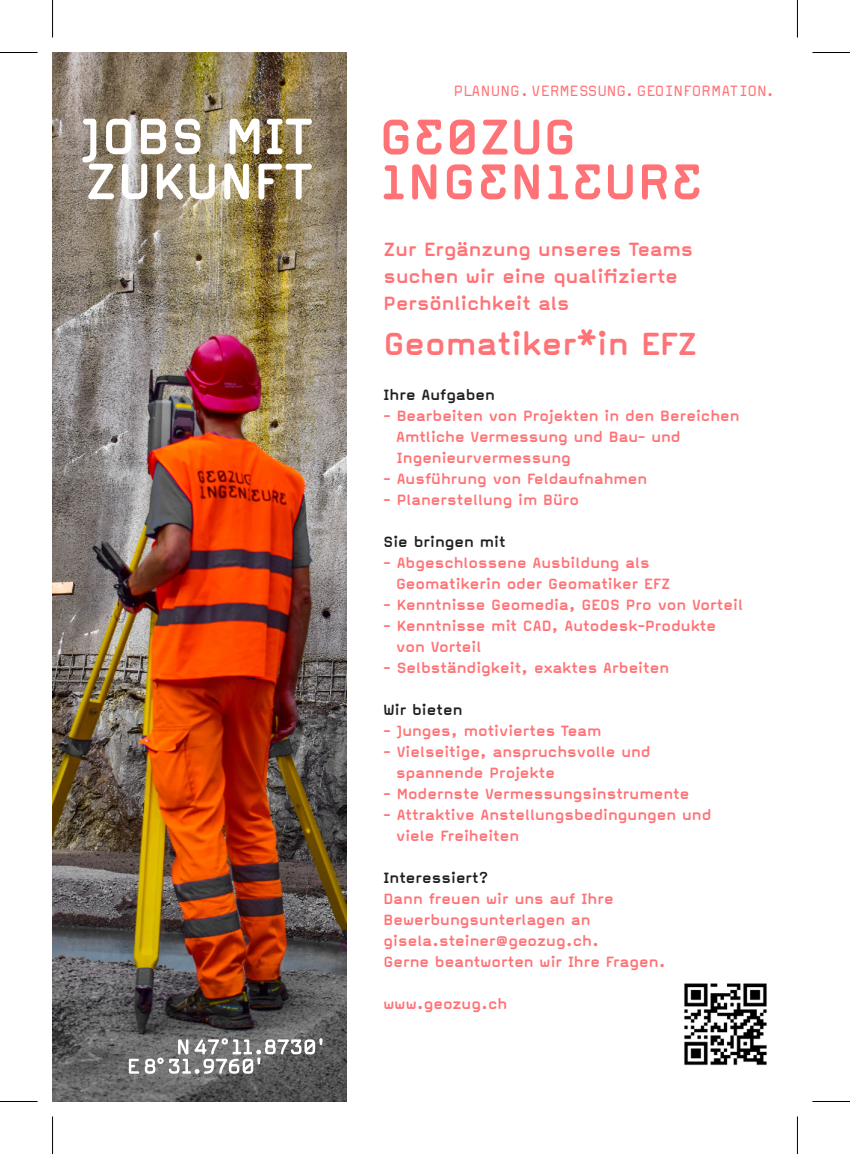
<style>
.page{position:relative;width:850px;height:1154px;background:#fff}
.page>*{position:absolute;margin:0;border:0;box-sizing:border-box;transform-origin:0 0}
.t1{font:700 60px/45px "Magda Clean OT";letter-spacing:.01em;color:#fff}
.t2{font:700 37.5px "Magda Clean OT";color:#ff7276}
.t3{font:700 22.5px/27px "Magda Clean OT";color:#ff7276}
.t4{font:700 17.5px/21px "Magda Clean OT";color:#ff7276}
.t5{font:700 17.5px "Magda Clean OT";color:#231f20}
.t6{font:17.5px "Magda Clean Mono";color:#ff7276}
</style>
<div class="page">
<svg style="left:383px;top:120px;width:25px;height:34px"></svg>
<svg style="left:482px;top:120px;width:25px;height:34px"></svg>
<svg style="left:514px;top:119px;width:25px;height:35px"></svg>
<svg style="left:547px;top:120px;width:25px;height:34px"></svg>
<svg style="left:416px;top:120px;width:25px;height:35px"></svg>
<svg style="left:449px;top:120px;width:25px;height:34px"></svg>
<svg style="left:412px;top:164px;width:24px;height:36px"></svg>
<svg style="left:446px;top:164px;width:25px;height:35px"></svg>
<svg style="left:514px;top:164px;width:24px;height:36px"></svg>
<svg style="left:608px;top:164px;width:24px;height:35px"></svg>
<svg style="left:642px;top:164px;width:24px;height:36px"></svg>
<svg style="left:481px;top:164px;width:24px;height:35px"></svg>
<svg style="left:575px;top:164px;width:25px;height:35px"></svg>
<svg style="left:674px;top:164px;width:25px;height:35px"></svg>
<svg style="left:383px;top:165px;width:20px;height:34px"></svg>
<svg style="left:548px;top:165px;width:20px;height:34px"></svg>
<img style="left:52px;top:52px;width:295px;height:1049px">
<img style="left:684px;top:983px;width:83px;height:83px">
<svg style="left:145px;top:1059px;width:16px;height:15px"></svg>
<svg style="left:157px;top:1057px;width:7px;height:7px"></svg>
<svg style="left:129px;top:1059px;width:10px;height:15px"></svg>
<svg style="left:169px;top:1038px;width:153px;height:36px"></svg>
<hr style="left:0;top:52px;width:38px;height:1px;background:#000">
<hr style="left:812px;top:52px;width:37px;height:1px;background:#000">
<hr style="left:0;top:1101px;width:38px;height:1px;background:#000">
<hr style="left:812px;top:1101px;width:37px;height:1px;background:#000">
<hr style="left:52px;top:0;width:1px;height:38px;background:#000">
<hr style="left:52px;top:1116px;width:1px;height:38px;background:#000">
<hr style="left:796px;top:0;width:1px;height:38px;background:#000">
<hr style="left:796px;top:1116px;width:1px;height:38px;background:#000">
<p class="t1" style="left:82px;top:113px;width:232px">JOBS MIT<br>ZUKUNFT</p>
<p class="t6" style="left:454px;top:82px;width:322px">PLANUNG.VERMESSUNG. GEOINFORMATION.</p>
<p class="t3" style="left:383px;top:236px;width:311px">Zur Ergänzung unseres Teams suchen wir eine qualifizierte<br>Persönlichkeit als</p>
<p class="t2" style="left:383px;top:324px;width:315px">Geomatiker*in EFZ</p>
<p class="t5" style="left:383px;top:386px;width:113px">Ihre Aufgaben</p>
<p class="t4" style="left:396px;top:405px;width:345px;text-indent:-12px">- Bearbeiten von Projekten in den Bereichen<br>Amtliche Vermessung und Bau- und<br>Ingenieurvermessung</p>
<p class="t4" style="left:383px;top:468px;width:265px">- Ausführung von Feldaufnahmen</p>
<p class="t4" style="left:383px;top:489px;width:197px">- Planerstellung im Büro</p>
<p class="t5" style="left:383px;top:533px;width:123px">Sie bringen mit</p>
<p class="t4" style="left:383px;top:552px;width:267px">- Abgeschlossene Ausbildung als</p>
<p class="t4" style="left:396px;top:573px;width:276px">Geomatikerin oder Geomatiker EFZ</p>
<p class="t4" style="left:383px;top:594px;width:361px">- Kenntnisse Geomedia, GEOS Pro von Vorteil</p>
<p class="t4" style="left:383px;top:615px;width:334px">- Kenntnisse mit CAD, Autodesk-Produkte</p>
<p class="t4" style="left:396px;top:636px;width:87px">von Vorteil</p>
<p class="t4" style="left:383px;top:657px;width:287px">- Selbständigkeit, exaktes Arbeiten</p>
<p class="t5" style="left:383px;top:701px;width:80px">Wir bieten</p>
<p class="t4" style="left:383px;top:720px;width:219px">- Junges, motiviertes Team</p>
<p class="t4" style="left:396px;top:741px;width:256px;text-indent:-12px">- Vielseitige, anspruchsvolle und spannende Projekte</p>
<p class="t4" style="left:383px;top:783px;width:307px">- Modernste Vermessungsinstrumente</p>
<p class="t4" style="left:383px;top:804px;width:329px">- Attraktive Anstellungsbedingungen und</p>
<p class="t4" style="left:396px;top:825px;width:125px">viele Freiheiten</p>
<p class="t5" style="left:383px;top:869px;width:106px">Interessiert?</p>
<p class="t4" style="left:383px;top:888px;width:231px">Dann freuen wir uns auf Ihre<br>Bewerbungsunterlagen an</p>
<p class="t4" style="left:383px;top:930px;width:217px">gisela.steiner@geozug.ch.</p>
<p class="t4" style="left:383px;top:951px;width:283px">Gerne beantworten wir Ihre Fragen.</p>
<p class="t4" style="left:383px;top:993px;width:125px">www.geozug.ch</p>
</div>
